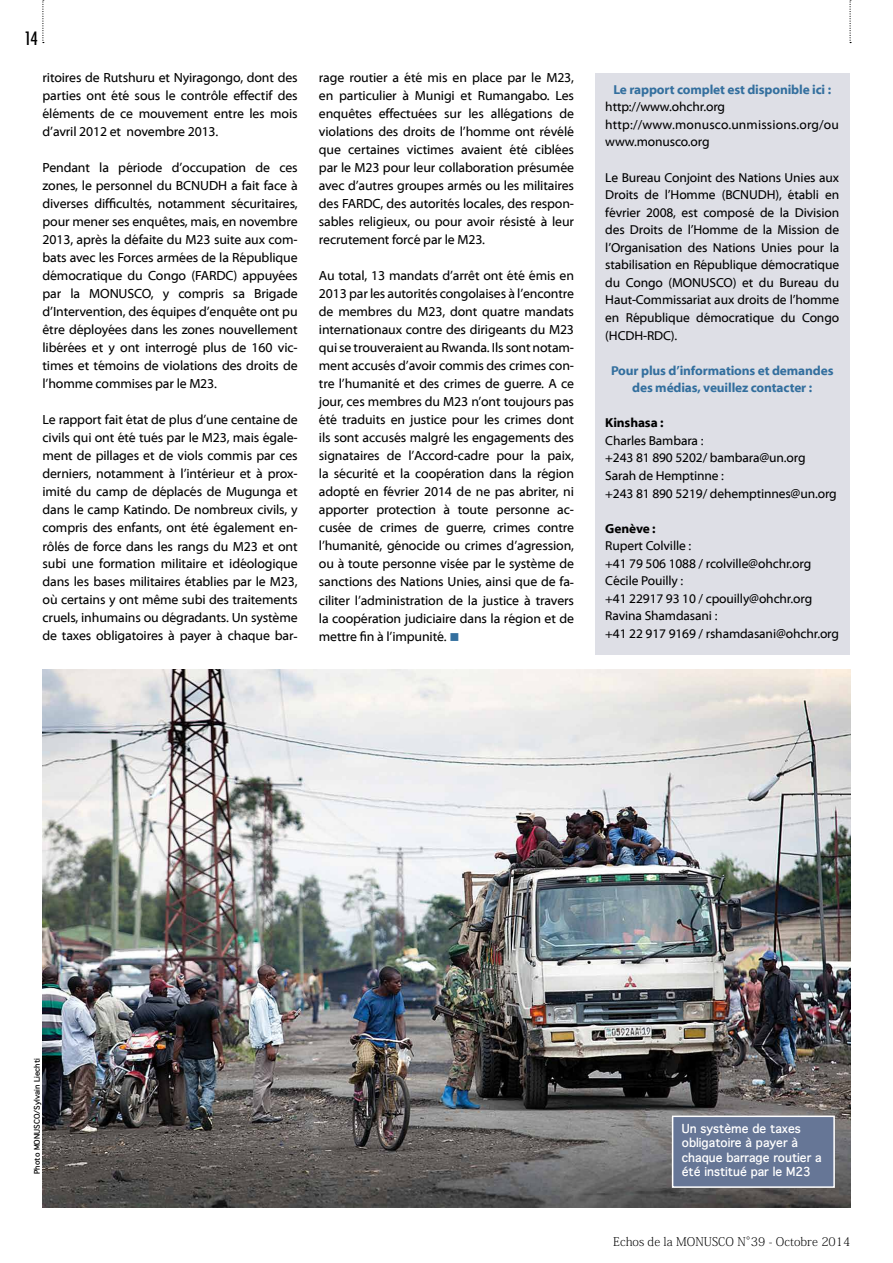
<style>
.page{position:relative;width:893px;height:1263px;background:#fff}
.page>*{position:absolute;margin:0;border:0;box-sizing:border-box;transform-origin:0 0}
.t1{font:500 condensed 18px "Futura";color:#000}
.t2{font:13.35px/18px "Myriad Web Pro";letter-spacing:-.01em;color:#000;text-align:justify}
.t3{font:13.05px/17.5px "Myriad Web Pro";letter-spacing:-.01em;color:#000}
.t4{font:700 13.05px/17.5px "Myriad Web Pro";letter-spacing:-.01em;color:#336f9e;text-align:center}
.t5{font:700 13.05px "Myriad Web Pro";letter-spacing:-.01em;color:#000}
.t6{font:700 12px/14.4px "Thonburi";letter-spacing:-.01em;color:#fff}
.t7{font:200 12px "Koz Min Pr 6 N";color:#000}
.t8{font:700 7.5px "Thonburi";color:#000}
.s1{color:#336f9e}
</style>
<div class="page">
<svg style="left:42px;top:0;width:2px;height:43px"></svg>
<div style="left:596px;top:73px;width:254px;height:581px;background:#dedfe6"></div>
<svg style="left:849px;top:0;width:2px;height:43px"></svg>
<img style="left:43px;top:669px;width:807px;height:539px">
<div style="left:673px;top:1116px;width:161px;height:71px;background:#667696"></div>
<div style="left:672px;top:1115px;width:163px;height:73px;border:2px solid #fff"></div>
<h1 class="t1" style="left:24px;top:27px;width:15px">14</h1>
<p class="t2" style="left:43px;top:69px;width:257px">ritoires de Rutshuru et Nyiragongo, dont des parties ont été sous le contrôle effectif des éléments de ce mouvement entre les mois d’avril 2012 et novembre 2013.</p>
<p class="t2" style="left:43px;top:159px;width:257px">Pendant la période d’occupation de ces zones, le personnel du BCNUDH a fait face à diverses difficultés, notamment sécuritaires, pour mener ses enquêtes, mais, en novembre 2013, après la défaite du M23 suite aux com&shy;bats avec les Forces armées de la République démocratique du Congo (FARDC) appuyées par la MONUSCO, y compris sa Brigade d’Intervention, des équipes d’enquête ont pu être déployées dans les zones nouvellement libérées et y ont interrogé plus de 160 vic&shy;times et témoins de violations des droits de l’homme commises par le M23.</p>
<p class="t2" style="left:43px;top:411px;width:257px">Le rapport fait état de plus d’une centaine de civils qui ont été tués par le M23, mais égale&shy;ment de pillages et de viols commis par ces derniers, notamment à l’intérieur et à prox&shy;imité du camp de déplacés de Mugunga et dans le camp Katindo. De nombreux civils, y compris des enfants, ont été également en&shy;rôlés de force dans les rangs du M23 et ont subi une formation militaire et idéologique dans les bases militaires établies par le M23, où certains y ont même subi des traitements cruels, inhumains ou dégradants. Un système de taxes obligatoires à payer à chaque bar-</p>
<p class="t2" style="left:319px;top:69px;width:257px">rage routier a été mis en place par le M23, en particulier à Munigi et Rumangabo. Les enquêtes effectuées sur les allégations de violations des droits de l’homme ont révélé que certaines victimes avaient été ciblées par le M23 pour leur collaboration présumée avec d’autres groupes armés ou les militaires des FARDC, des autorités locales, des respon&shy;sables religieux, ou pour avoir résisté à leur recrutement forcé par le M23.</p>
<p class="t2" style="left:319px;top:267px;width:257px">Au total, 13 mandats d’arrêt ont été émis en 2013 par les autorités congolaises à l’encontre de membres du M23, dont quatre mandats internationaux contre des dirigeants du M23 qui se trouveraient au Rwanda. Ils sont notam&shy;ment accusés d’avoir commis des crimes con&shy;tre l’humanité et des crimes de guerre. A ce jour, ces membres du M23 n’ont toujours pas été traduits en justice pour les crimes dont ils sont accusés malgré les engagements des signataires de l’Accord-cadre pour la paix, la sécurité et la coopération dans la région adopté en février 2014 de ne pas abriter, ni apporter protection à toute personne ac&shy;cusée de crimes de guerre, crimes contre l’humanité, génocide ou crimes d’agression, ou à toute personne visée par le système de sanctions des Nations Unies, ainsi que de fa&shy;ciliter l’administration de la justice à travers la coopération judiciaire dans la région et de mettre fin à l’impunité. <span class="s1">■</span></p>
<p class="t4" style="left:613px;top:81px;width:219px">Le rapport complet est disponible ici :</p>
<p class="t3" style="left:605px;top:98px;width:235px">http://www.ohchr.org http://www.monusco.unmissions.org/ou www.monusco.org</p>
<p class="t3" style="left:605px;top:169px;width:235px;text-align:justify">Le Bureau Conjoint des Nations Unies aux Droits de l’Homme (BCNUDH), établi en février 2008, est composé de la Division des Droits de l’Homme de la Mission de l’Organisation des Nations Unies pour la stabilisation en République démocratique du Congo (MONUSCO) et du Bureau du Haut-Commissariat aux droits de l’homme en République démocratique du Congo (HCDH-RDC).</p>
<p class="t4" style="left:611px;top:362px;width:224px">Pour plus d’informations et demandes des médias, veuillez contacter :</p>
<p class="t5" style="left:605px;top:416px;width:60px">Kinshasa :</p>
<p class="t3" style="left:605px;top:432px;width:233px">Charles Bambara :<br>+243 81 890 5202/ bambara@un.org<br>Sarah de Hemptinne :<br>+243 81 890 5219/ dehemptinnes@un.org</p>
<p class="t5" style="left:605px;top:521px;width:52px">Genève :</p>
<p class="t3" style="left:605px;top:537px;width:235px">Rupert Colville :<br>+41 79 506 1088 / rcolville@ohchr.org<br>Cécile Pouilly :<br>+41 22917 93 10 / cpouilly@ohchr.org<br>Ravina Shamdasani :<br>+41 22 917 9169 / rshamdasani@ohchr.org</p>
<p class="t8" style="left:31px;top:1174px;width:118px;rotate:-90deg">Photo MONUSCO/Sylvain Liechti</p>
<p class="t6" style="left:682px;top:1121px;width:141px">Un système de taxes obligatoire à payer à chaque barrage routier a</p>
<p class="t6" style="left:682px;top:1164px;width:131px">été institué par le M23</p>
<p class="t7" style="left:613px;top:1235px;width:239px">Echos de la MONUSCO N°39 - Octobre 2014</p>
</div>
